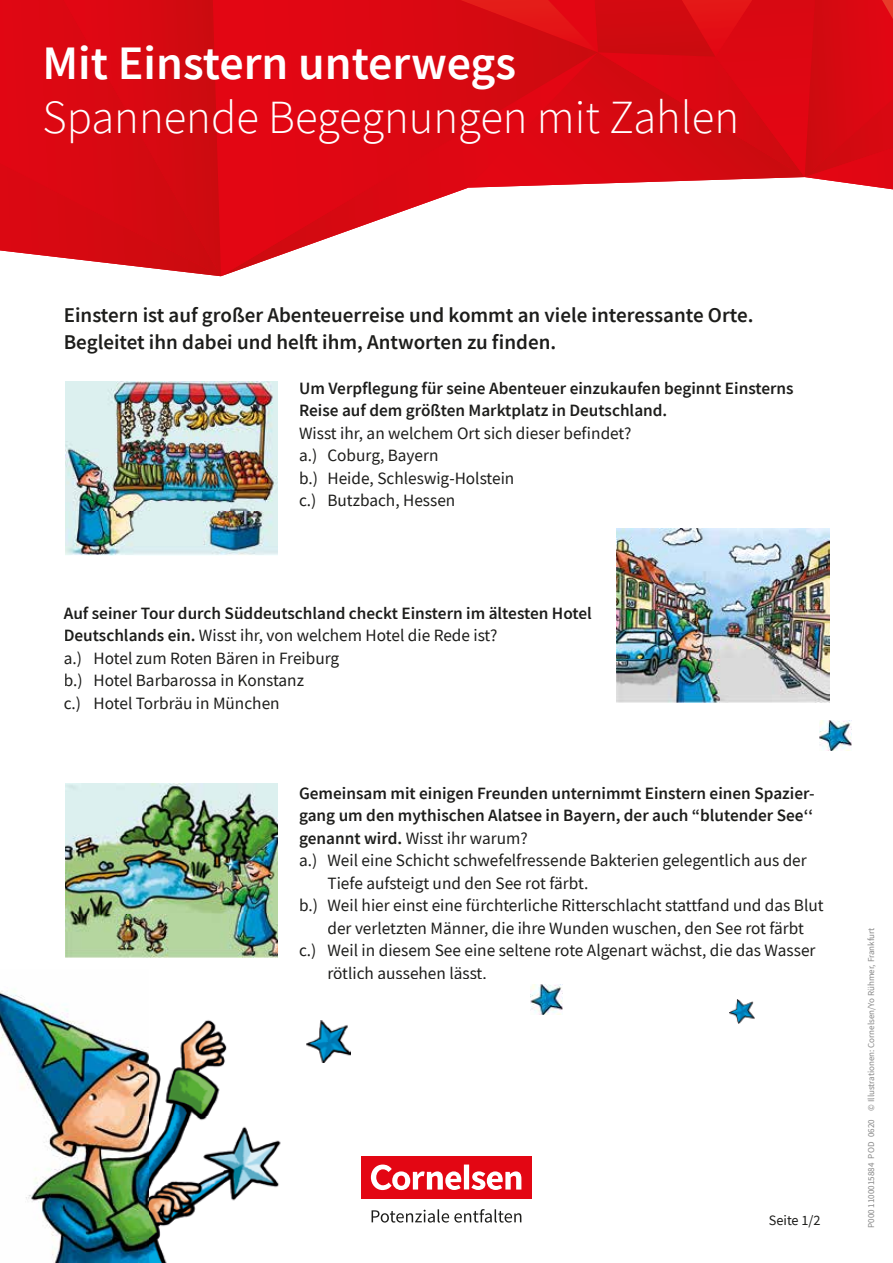
<style>
.page{position:relative;width:893px;height:1263px;background:#fff}
.page>*{position:absolute;margin:0;border:0;box-sizing:border-box;transform-origin:0 0}
.t1{font:600 48px "CV Source Sans";color:#fff}
.t2{font:300 46.5px "CV Source Sans";color:#fff}
.t3{font:600 21px/27px "CV Source Sans";color:#1d1d1b}
.t4{font:17.25px/22.5px "CV Source Sans";color:#1d1d1b}
.t5{font:600 17.25px/22.5px "CV Source Sans";color:#1d1d1b}
.t6{font:14.25px "CV Source Sans";color:#1d1d1b}
.t7{font:9px "CV Source Sans";color:#878787}
.s1{font-weight:600}
</style>
<div class="page">
<svg style="left:598px;top:0;width:295px;height:189px;background:#d9131b"></svg>
<svg style="left:221px;top:0;width:377px;height:276px"></svg>
<svg style="left:0;top:0;width:221px;height:276px;background:#d9131c"></svg>
<img style="left:65px;top:381px;width:213px;height:175px">
<img style="left:65px;top:783px;width:213px;height:175px">
<img style="left:617px;top:529px;width:212px;height:174px">
<img style="left:0;top:989px;width:281px;height:274px">
<img style="left:306px;top:1021px;width:44px;height:41px">
<img style="left:530px;top:984px;width:32px;height:31px">
<img style="left:729px;top:1000px;width:25px;height:24px">
<img style="left:819px;top:720px;width:32px;height:31px">
<div style="left:361px;top:1157px;width:170px;height:42px;background:#e30613"></div>
<svg style="left:371px;top:1164px;width:150px;height:26px"></svg>
<svg style="left:372px;top:1209px;width:149px;height:13px"></svg>
<h1 class="t1" style="left:43px;top:31px;width:475px">Mit Einstern unterwegs</h1>
<h2 class="t2" style="left:43px;top:89px;width:698px">Spannende Begegnungen mit Zahlen</h2>
<p class="t3" style="left:64px;top:301px;width:691px">Einstern ist auf großer Abenteuerreise und kommt an viele interessante Orte.<br>Begleitet ihn dabei und helft ihm, Antworten zu finden.</p>
<p class="t5" style="left:299px;top:376px;width:496px">Um Verpflegung für seine Abenteuer einzukaufen beginnt Einsterns<br>Reise auf dem größten Marktplatz in Deutschland.</p>
<p class="t4" style="left:299px;top:421px;width:334px">Wisst ihr, an welchem Ort sich dieser befindet? a.) Coburg, Bayern<br>b.) Heide, Schleswig-Holstein<br>c.) Butzbach, Hessen</p>
<p class="t4" style="left:64px;top:601px;width:529px"><span class="s1">Auf seiner Tour durch Süddeutschland checkt Einstern im ältesten Hotel Deutschlands ein.</span> Wisst ihr, von welchem Hotel die Rede ist?<br>a.) Hotel zum Roten Bären in Freiburg<br>b.) Hotel Barbarossa in Konstanz<br>c.) Hotel Torbräu in München</p>
<p class="t5" style="left:299px;top:781px;width:517px">Gemeinsam mit einigen Freunden unternimmt Einstern einen Spazier-</p>
<p class="t5" style="left:299px;top:804px;width:516px">gang um den mythischen Alatsee in Bayern, der auch “blutender See‘‘</p>
<p class="t4" style="left:299px;top:826px;width:230px"><span class="s1">genannt wird.</span> Wisst ihr warum?</p>
<p class="t4" style="left:299px;top:849px;width:509px">a.) Weil eine Schicht schwefelfressende Bakterien gelegentlich aus der</p>
<p class="t4" style="left:327px;top:871px;width:262px">Tiefe aufsteigt und den See rot färbt.</p>
<p class="t4" style="left:299px;top:894px;width:526px">b.) Weil hier einst eine fürchterliche Ritterschlacht stattfand und das Blut</p>
<p class="t4" style="left:327px;top:916px;width:478px">der verletzten Männer, die ihre Wunden wuschen, den See rot färbt</p>
<p class="t4" style="left:299px;top:939px;width:518px">c.) Weil in diesem See eine seltene rote Algenart wächst, die das Wasser</p>
<p class="t4" style="left:327px;top:961px;width:161px">rötlich aussehen lässt.</p>
<p class="t6" style="left:769px;top:1211px;width:53px">Seite 1/2</p>
<p class="t7" style="left:865px;top:1228px;width:302px;rotate:-90deg">P000 1100015884 POD 0620 © Illustrationen: Cornelsen/Yo Rühmer, Frankfurt</p>
</div>
